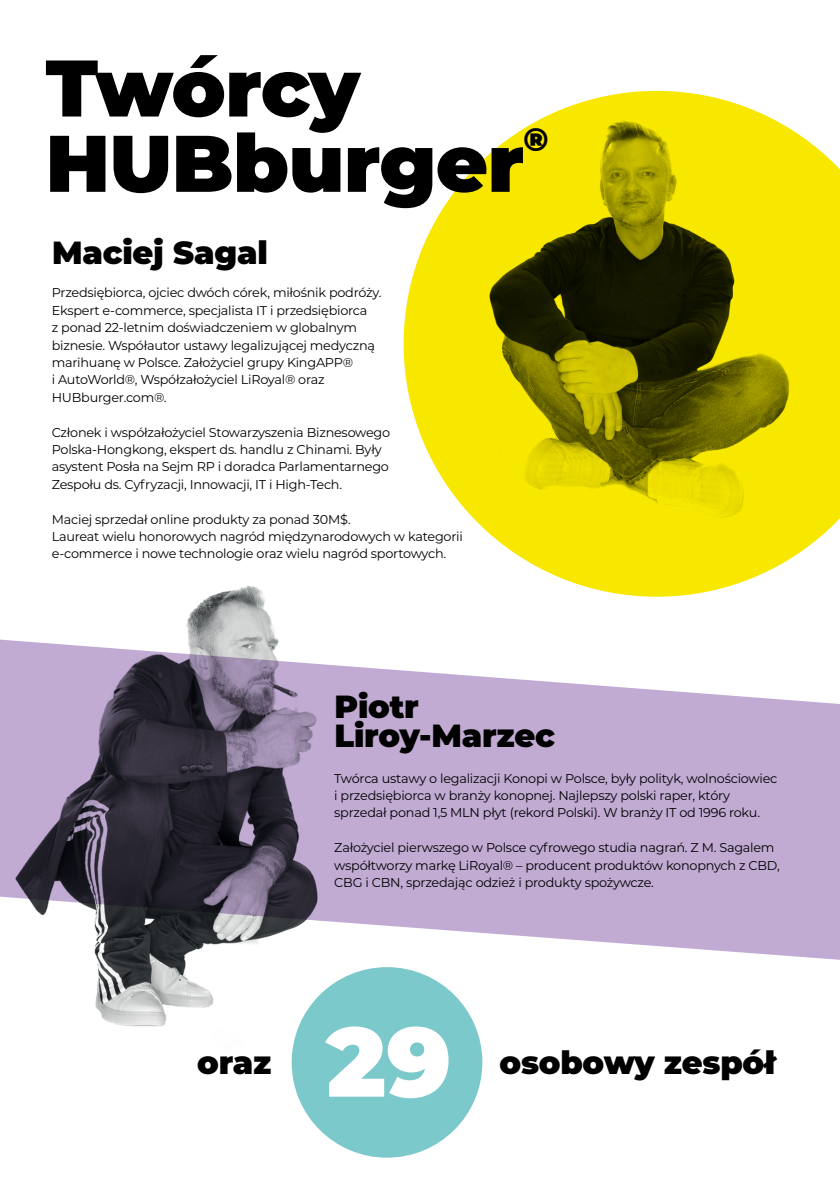
<style>
.page{position:relative;width:840px;height:1191px;background:#fff}
.page>*{position:absolute;margin:0;border:0;box-sizing:border-box;transform-origin:0 0}
.t1{font:900 98px "Montserrat";color:#fff}
.t2{font:900 80px/75.2px "Montserrat";letter-spacing:-.005em;color:#000}
.t3{font:900 32.6px "Montserrat";color:#000}
.t4{font:900 32px/29px "Montserrat";letter-spacing:-.005em;color:#000}
.t5{font:12.8px/17.4px "Montserrat";letter-spacing:-.02em;color:#000}
</style>
<div class="page">
<img style="left:95px;top:585px;width:282px;height:442px">
<svg style="left:0;top:631px;width:839px;height:330px;fill:#c1abd3"></svg>
<div style="left:291px;top:967px;width:191px;height:190px;background:#7cc9cb;border-radius:50%"></div>
<svg style="left:403px;top:91px;width:436px;height:506px;fill:#f8e800"></svg>
<h2 class="t2" style="left:46px;top:45px;width:479px">Twórcy<br>HUBburger</h2>
<h3 class="t3" style="left:523px;top:115px;width:26px">®</h3>
<h3 class="t4" style="left:52px;top:236px;width:217px">Maciej Sagal</h3>
<p class="t5" style="left:52px;top:284px;width:331px">Przedsiębiorca, ojciec dwóch córek, miłośnik podróży.<br>Ekspert e-commerce, specjalista IT i przedsiębiorca<br>z ponad 22-letnim doświadczeniem w globalnym biznesie. Współautor ustawy legalizującej medyczną marihuanę w Polsce. Założyciel grupy KingAPP®<br>i AutoWorld®, Współzałożyciel LiRoyal® oraz HUBburger.com®.</p>
<p class="t5" style="left:52px;top:423px;width:340px">Członek i współzałożyciel Stowarzyszenia Biznesowego Polska-Hongkong, ekspert ds. handlu z Chinami. Były asystent Posła na Sejm RP i doradca Parlamentarnego Zespołu ds. Cyfryzacji, Innowacji, IT i High-Tech.</p>
<p class="t5" style="left:52px;top:510px;width:412px">Maciej sprzedał online produkty za ponad 30M$.<br>Laureat wielu honorowych nagród międzynarodowych w kategorii e-commerce i nowe technologie oraz wielu nagród sportowych.</p>
<h3 class="t4" style="left:334px;top:690px;width:222px">Piotr<br>Liroy-Marzec</h3>
<p class="t5" style="left:334px;top:769px;width:444px">Twórca ustawy o legalizacji Konopi w Polsce, były polityk, wolnościowiec i przedsiębiorca w branży konopnej. Najlepszy polski raper, który sprzedał ponad 1,5 MLN płyt (rekord Polski). W branży IT od 1996 roku.</p>
<p class="t5" style="left:334px;top:838px;width:446px">Założyciel pierwszego w Polsce cyfrowego studia nagrań. Z M. Sagalem współtworzy markę LiRoyal® – producent produktów konopnych z CBD,<br>CBG i CBN, sprzedając odzież i produkty spożywcze.</p>
<h3 class="t4" style="left:197px;top:1046px;width:76px">oraz</h3>
<h1 class="t1" style="left:326px;top:988px;width:126px">29</h1>
<h3 class="t4" style="left:499px;top:1046px;width:277px">osobowy zespół</h3>
</div>
